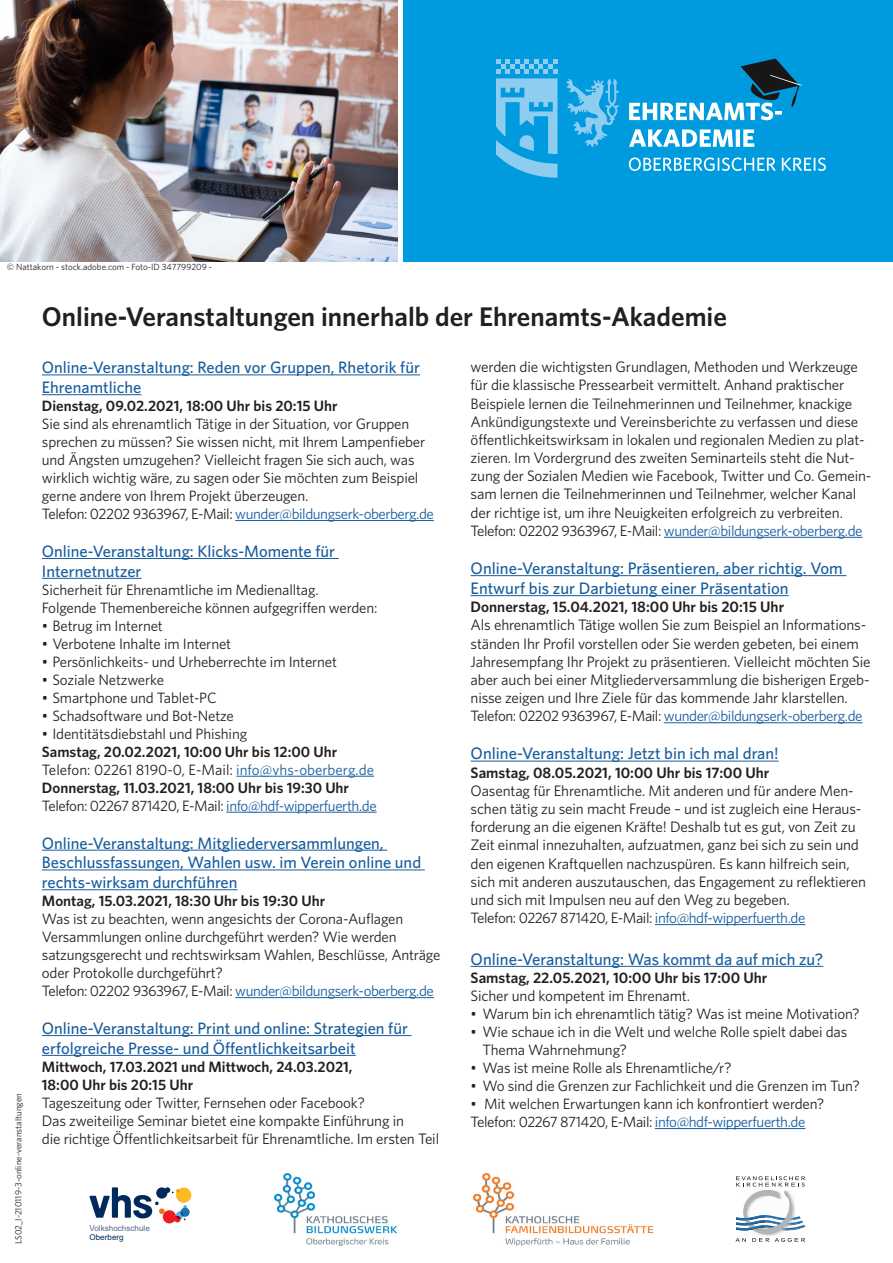
<style>
.page{position:relative;width:893px;height:1263px;background:#fff}
.page>*{position:absolute;margin:0;border:0;box-sizing:border-box;transform-origin:0 0}
.t1{font:600 27px "Whitney";color:#231f20}
.t2{font:500 16.65px/20px "Whitney";color:#175d9e}
.t3{font:500 16.5px/19.8px "Whitney";color:#175d9e}
.t4{font:15.15px/18.1px "Whitney";letter-spacing:-.01em;color:#231f20}
.t5{font:600 15.15px "Whitney";color:#231f20}
.t6{font:15px/18px "Whitney";letter-spacing:-.01em;color:#231f20}
.t7{font:600 15px/18px "Whitney";color:#231f20}
.t8{font:15px "Whitney";letter-spacing:-.03em;color:#175d9e}
.t9{font:15px "Whitney";letter-spacing:-.03em;color:#231f20}
.t10{font:9px "Whitney";color:#231f20}
.t11{font:8.1px "Arial";color:#53648c}
.t12{font:8.1px "Arial";color:#002a5c}
.s1{color:#175d9e}
.s2{font-weight:400}
.s3{font-weight:400;color:#175d9e}
.s4{color:#231f20}
.s5{font-size:16.5px}
</style>
<div class="page">
<div style="left:391px;top:0;width:502px;height:261px;background:#009bde"></div>
<svg style="left:566px;top:79px;width:53px;height:68px"></svg>
<svg style="left:496px;top:59px;width:61px;height:119px"></svg>
<svg style="left:629px;top:157px;width:197px;height:14px"></svg>
<svg style="left:629px;top:129px;width:125px;height:18px"></svg>
<svg style="left:629px;top:58px;width:174px;height:62px"></svg>
<img style="left:0;top:0;width:399px;height:261px">
<svg style="left:735px;top:1176px;width:70px;height:66px"></svg>
<img style="left:274px;top:1173px;width:123px;height:72px">
<img style="left:472px;top:1173px;width:181px;height:73px">
<svg style="left:89px;top:1187px;width:102px;height:36px"></svg>
<hr style="left:42px;top:374px;width:378px;height:1px;background:#175d9e">
<hr style="left:42px;top:394px;width:99px;height:1px;background:#175d9e">
<hr style="left:235px;top:520px;width:199px;height:1px;background:#175d9e">
<hr style="left:42px;top:558px;width:297px;height:1px;background:#175d9e">
<hr style="left:42px;top:578px;width:99px;height:1px;background:#175d9e">
<hr style="left:236px;top:776px;width:138px;height:1px;background:#175d9e">
<hr style="left:226px;top:812px;width:151px;height:1px;background:#175d9e">
<hr style="left:42px;top:850px;width:345px;height:1px;background:#175d9e">
<hr style="left:42px;top:869px;width:383px;height:1px;background:#175d9e">
<hr style="left:42px;top:889px;width:196px;height:1px;background:#175d9e">
<hr style="left:235px;top:997px;width:199px;height:1px;background:#175d9e">
<hr style="left:42px;top:1035px;width:370px;height:1px;background:#175d9e">
<hr style="left:42px;top:1055px;width:314px;height:1px;background:#175d9e">
<hr style="left:664px;top:537px;width:199px;height:1px;background:#175d9e">
<hr style="left:471px;top:575px;width:375px;height:1px;background:#175d9e">
<hr style="left:471px;top:595px;width:318px;height:1px;background:#175d9e">
<hr style="left:664px;top:722px;width:199px;height:1px;background:#175d9e">
<hr style="left:471px;top:761px;width:157px;height:1px;background:#175d9e">
<hr style="left:628px;top:761px;width:151px;height:1px;background:#175d9e">
<hr style="left:655px;top:924px;width:150px;height:1px;background:#175d9e">
<hr style="left:471px;top:966px;width:157px;height:1px;background:#175d9e">
<hr style="left:628px;top:966px;width:195px;height:1px;background:#175d9e">
<hr style="left:655px;top:1128px;width:150px;height:1px;background:#175d9e">
<hr style="left:399px;top:0;width:4px;height:271px;background:#fff">
<p class="t10" style="left:7px;top:261px;width:207px">© Nattakorn - stock.adobe.com - Foto-ID 347799209 -</p>
<p class="t10" style="left:13px;top:1244px;width:152px;rotate:-90deg">LS02_I-210119-3-online-veranstaltungen</p>
<h1 class="t1" style="left:42px;top:300px;width:687px">Online-Veranstaltungen innerhalb der Ehrenamts-Akademie</h1>
<p class="t3" style="left:42px;top:357px;width:380px">Online-Veranstaltung: Reden vor Gruppen, Rhetorik für<br>Ehrenamtliche</p>
<p class="t7" style="left:42px;top:397px;width:297px">Dienstag, 09.02.2021, 18:00 Uhr bis 20:15 Uhr</p>
<p class="t6" style="left:42px;top:415px;width:393px">Sie sind als ehrenamtlich Tätige in der Situation, vor Gruppen sprechen zu müssen? Sie wissen nicht, mit Ihrem Lampenfieber und Ängsten umzugehen? Vielleicht fragen Sie sich auch, was wirklich wichtig wäre, zu sagen oder Sie möchten zum Beispiel gerne andere von Ihrem Projekt überzeugen.<br>Telefon: 02202 9363967, E-Mail: <span class="s1">wunder@bildungserk-oberberg.de</span></p>
<p class="t3" style="left:42px;top:541px;width:295px">Online-Veranstaltung: Klicks-Momente für<br>Internetnutzer</p>
<p class="t6" style="left:42px;top:580px;width:337px">Sicherheit für Ehrenamtliche im Medienalltag.<br>Folgende Themenbereiche können aufgegriffen werden:</p>
<p class="t6" style="left:42px;top:616px;width:122px">• Betrug im Internet</p>
<p class="t6" style="left:42px;top:634px;width:191px">• Verbotene Inhalte im Internet</p>
<p class="t6" style="left:42px;top:652px;width:297px">• Persönlichkeits- und Urheberrechte im Internet</p>
<p class="t6" style="left:42px;top:670px;width:124px">• Soziale Netzwerke</p>
<p class="t6" style="left:42px;top:688px;width:176px">• Smartphone und Tablet-PC</p>
<p class="t6" style="left:42px;top:706px;width:193px">• Schadsoftware und Bot-Netze</p>
<p class="t6" style="left:42px;top:724px;width:207px">• Identitätsdiebstahl und Phishing</p>
<p class="t7" style="left:42px;top:742px;width:336px">Samstag, 20.02.2021, 10:00 Uhr bis 12:00 Uhr <span class="s2">Telefon: 02261 8190-0, E-Mail:</span> <span class="s3">info@vhs-oberberg.de </span>Donnerstag, 11.03.2021, 18:00 Uhr bis 19:30 Uhr <span class="s2">Telefon: 02267 871420, E-Mail:</span> <span class="s3">info@hdf-wipperfuerth.de</span></p>
<p class="t3" style="left:42px;top:833px;width:381px">Online-Veranstaltung: Mitgliederversammlungen,<br>Beschlussfassungen, Wahlen usw. im Verein online und rechts-wirksam durchführen</p>
<p class="t7" style="left:42px;top:892px;width:285px">Montag, 15.03.2021, 18:30 Uhr bis 19:30 Uhr</p>
<p class="t6" style="left:42px;top:910px;width:400px">Was ist zu beachten, wenn angesichts der Corona-Auflagen Versammlungen online durchgeführt werden? Wie werden satzungsgerecht und rechtswirksam Wahlen, Beschlüsse, Anträge oder Protokolle durchgeführt?<br>Telefon: 02202 9363967, E-Mail: <span class="s1">wunder@bildungserk-oberberg.de</span></p>
<p class="t3" style="left:42px;top:1018px;width:368px">Online-Veranstaltung: Print und online: Strategien für erfolgreiche Presse- und Öffentlichkeitsarbeit</p>
<p class="t7" style="left:42px;top:1057px;width:312px">Mittwoch, 17.03.2021 und Mittwoch, 24.03.2021,<br>18:00 Uhr bis 20:15 Uhr</p>
<p class="t6" style="left:42px;top:1093px;width:324px">Tageszeitung oder Twitter, Fernsehen oder Facebook?</p>
<p class="t4" style="left:42px;top:1111px;width:399px">Das zweiteilige Seminar bietet eine kompakte Einführung in<br>die richtige Öffentlichkeitsarbeit für Ehrenamtliche. Im ersten Teil</p>
<p class="t11" style="left:89px;top:1222px;width:62px">Volkshochschule</p>
<p class="t12" style="left:89px;top:1232px;width:36px">Oberberg</p>
<p class="t4" style="left:471px;top:358px;width:402px">werden die wichtigsten Grundlagen, Methoden und Werkzeuge für die klassische Pressearbeit vermittelt. Anhand praktischer Beispiele lernen die Teilnehmerinnen und Teilnehmer, knackige Ankündigungstexte und Vereinsberichte zu verfassen und diese öffentlichkeitswirksam in lokalen und regionalen Medien zu plat&shy;zieren. Im Vordergrund des zweiten Seminarteils steht die Nut&shy;zung der Sozialen Medien wie Facebook, Twitter und Co. Gemein&shy;sam lernen die Teilnehmerinnen und Teilnehmer, welcher Kanal der richtige ist, um ihre Neuigkeiten erfolgreich zu verbreiten.</p>
<p class="t8" style="left:471px;top:521px;width:393px"><span class="s4">Telefon: 02202 9363967, E-Mail:</span> wunder@bildungserk-oberberg.de</p>
<p class="t2" style="left:471px;top:558px;width:374px">Online-Veranstaltung: Präsentieren, aber richtig. Vom<br>Entwurf bis zur Darbietung einer Präsentation</p>
<p class="t5" style="left:471px;top:598px;width:315px">Donnerstag, 15.04.2021, 18:00 Uhr bis 20:15 Uhr</p>
<p class="t4" style="left:471px;top:616px;width:402px">Als ehrenamtlich Tätige wollen Sie zum Beispiel an Informations&shy;ständen Ihr Profil vorstellen oder Sie werden gebeten, bei einem Jahresempfang Ihr Projekt zu präsentieren. Vielleicht möchten Sie aber auch bei einer Mitgliederversammlung die bisherigen Ergeb&shy;nisse zeigen und Ihre Ziele für das kommende Jahr klarstellen.</p>
<p class="t8" style="left:471px;top:707px;width:393px"><span class="s4">Telefon: 02202 9363967, E-Mail:</span> wunder@bildungserk-oberberg.de</p>
<p class="t2" style="left:471px;top:743px;width:310px">Online-Veranstaltung: <span class="s5">Jetzt bin ich mal dran!</span></p>
<p class="t5" style="left:471px;top:763px;width:300px">Samstag, 08.05.2021, 10:00 Uhr bis 17:00 Uhr</p>
<p class="t4" style="left:471px;top:781px;width:397px">Oasentag für Ehrenamtliche. Mit anderen und für andere Men&shy;schen tätig zu sein macht Freude – und ist zugleich eine Heraus&shy;forderung an die eigenen Kräfte! Deshalb tut es gut, von Zeit zu Zeit einmal innezuhalten, aufzuatmen, ganz bei sich zu sein und den eigenen Kraftquellen nachzuspüren. Es kann hilfreich sein, sich mit anderen auszutauschen, das Engagement zu reflektieren und sich mit Impulsen neu auf den Weg zu begeben.</p>
<p class="t9" style="left:471px;top:909px;width:336px">Telefon: 02267 871420, E-Mail: <span class="s1">info@hdf-wipperfuerth.de</span></p>
<p class="t2" style="left:471px;top:949px;width:354px">Online-Veranstaltung: <span class="s5">Was kommt da auf mich zu?</span></p>
<p class="t5" style="left:471px;top:968px;width:298px">Samstag, 22.05.2021, 10:00 Uhr bis 17:00 Uhr</p>
<p class="t4" style="left:471px;top:986px;width:221px">Sicher und kompetent im Ehrenamt.</p>
<p class="t6" style="left:471px;top:1005px;width:391px">• Warum bin ich ehrenamtlich tätig? Was ist meine Motivation?</p>
<p class="t6" style="left:483px;top:1023px;width:366px;text-indent:-12px">• Wie schaue ich in die Welt und welche Rolle spielt dabei das<br>Thema Wahrnehmung?</p>
<p class="t6" style="left:471px;top:1059px;width:262px">• Was ist meine Rolle als Ehrenamtliche/r?</p>
<p class="t6" style="left:471px;top:1077px;width:391px">• Wo sind die Grenzen zur Fachlichkeit und die Grenzen im Tun?</p>
<p class="t6" style="left:471px;top:1095px;width:355px">• Mit welchen Erwartungen kann ich konfrontiert werden?<br>Telefon: 02267 871420, E-Mail: <span class="s1">info@hdf-wipperfuerth.de</span></p>
</div>
